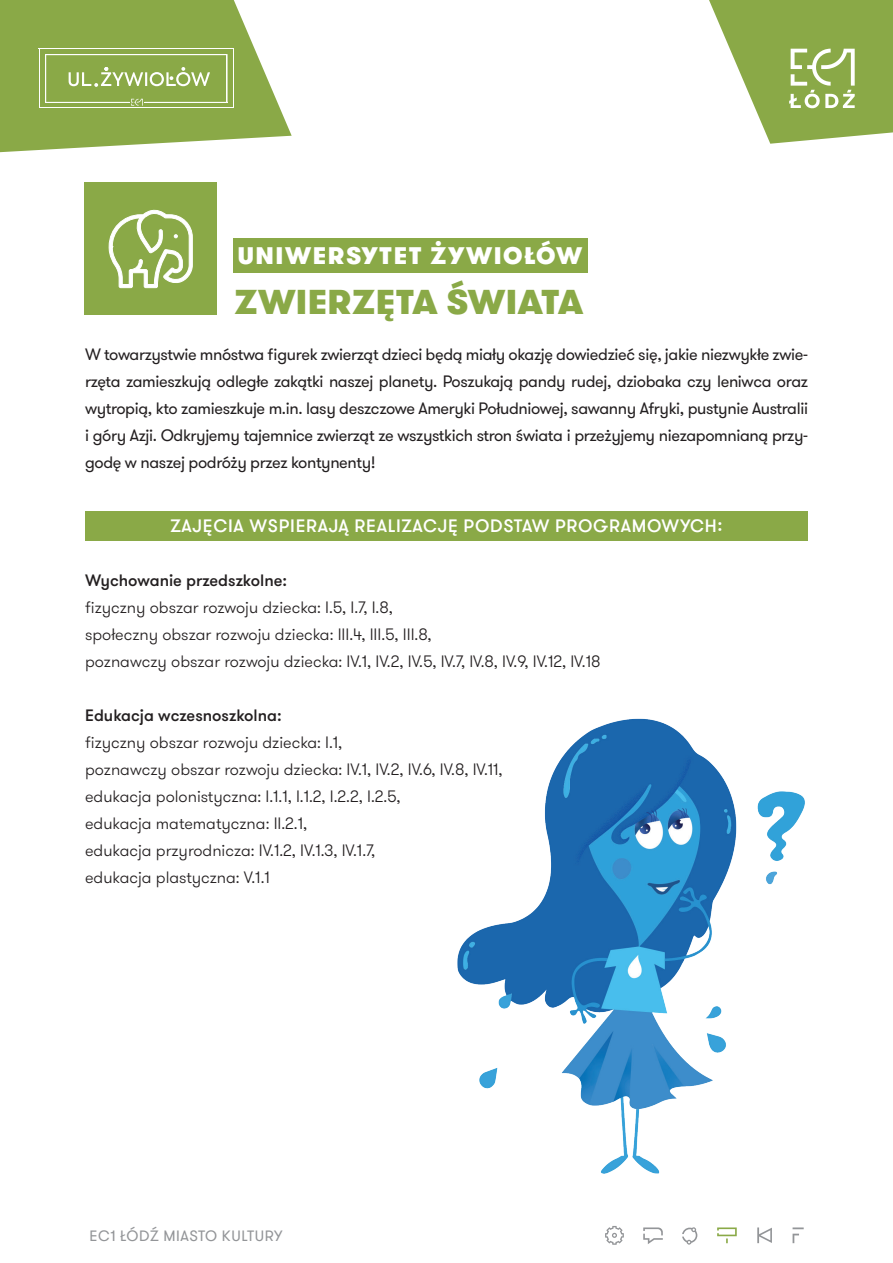
<style>
.page{position:relative;width:893px;height:1263px;background:#fff}
.page>*{position:absolute;margin:0;border:0;box-sizing:border-box;transform-origin:0 0}
.t1{font:900 34.5px "GT Walsheim Pro";letter-spacing:.01em;color:#8aa947}
.t2{font:900 24px "GT Walsheim Pro";letter-spacing:.065em;color:#fff}
.t3{font:500 18px "GT Walsheim Pro";letter-spacing:.04em;color:#fff}
.t4{font:300 16.5px/27px "GT Walsheim Pro";color:#231f20}
.t5{font:16.5px/27px "GT Walsheim Pro";letter-spacing:-.02em;color:#231f20;text-align:justify}
.t6{font:500 16.5px "GT Walsheim Pro";color:#231f20}
.t7{font:15px "GT Walsheim Pro";letter-spacing:.04em;color:#939598}
</style>
<div class="page">
<svg style="left:643px;top:1227px;width:20px;height:17px"></svg>
<svg style="left:757px;top:1227px;width:15px;height:16px"></svg>
<svg style="left:717px;top:1227px;width:20px;height:16px"></svg>
<svg style="left:793px;top:1227px;width:11px;height:16px"></svg>
<svg style="left:682px;top:1227px;width:15px;height:17px"></svg>
<svg style="left:605px;top:1226px;width:19px;height:19px"></svg>
<svg style="left:709px;top:0;width:184px;height:144px"></svg>
<svg style="left:0;top:0;width:292px;height:153px"></svg>
<hr style="left:45px;top:54px;width:182px;height:1px;background:#fff">
<hr style="left:39px;top:49px;width:1px;height:59px;background:#fff">
<hr style="left:233px;top:49px;width:1px;height:59px;background:#fff">
<hr style="left:227px;top:54px;width:1px;height:49px;background:#fff">
<hr style="left:45px;top:54px;width:1px;height:49px;background:#fff">
<hr style="left:39px;top:108px;width:195px;height:1px;background:#fff">
<hr style="left:39px;top:49px;width:195px;height:1px;background:#fff">
<hr style="left:45px;top:102px;width:85px;height:1px;background:#fff">
<hr style="left:144px;top:102px;width:83px;height:1px;background:#fff">
<div style="left:234px;top:238px;width:354px;height:34px;background:#8aa947"></div>
<div style="left:85px;top:183px;width:132px;height:132px;background:#8aa947"></div>
<svg style="left:108px;top:209px;width:85px;height:79px"></svg>
<div style="left:85px;top:511px;width:723px;height:30px;background:#8aa947"></div>
<img style="left:457px;top:719px;width:348px;height:454px">
<h2 class="t2" style="left:238px;top:239px;width:346px">UNIWERSYTET ŻYWIOŁÓW</h2>
<h1 class="t1" style="left:234px;top:279px;width:351px">ZWIERZĘTA ŚWIATA</h1>
<p class="t5" style="left:85px;top:341px;width:724px">W towarzystwie mnóstwa figurek zwierząt dzieci będą miały okazję dowiedzieć się, jakie niezwykłe zwie&shy;rzęta zamieszkują odległe zakątki naszej planety. Poszukają pandy rudej, dziobaka czy leniwca oraz wytropią, kto zamieszkuje m.in. lasy deszczowe Ameryki Południowej, sawanny Afryki, pustynie Australii i góry Azji. Odkryjemy tajemnice zwierząt ze wszystkich stron świata i przeżyjemy niezapomnianą przy&shy;godę w naszej podróży przez kontynenty!</p>
<p class="t3" style="left:171px;top:514px;width:553px">ZAJĘCIA WSPIERAJĄ REALIZACJĘ PODSTAW PROGRAMOWYCH:</p>
<p class="t6" style="left:85px;top:570px;width:204px">Wychowanie przedszkolne:</p>
<p class="t4" style="left:85px;top:594px;width:517px">fizyczny obszar rozwoju dziecka: I.5, I.7, I.8,<br>społeczny obszar rozwoju dziecka: III.4, III.5, III.8,<br>poznawczy obszar rozwoju dziecka: IV.1, IV.2, IV.5, IV.7, IV.8, IV.9, IV.12, IV.18</p>
<p class="t6" style="left:85px;top:705px;width:198px">Edukacja wczesnoszkolna:</p>
<p class="t4" style="left:85px;top:729px;width:419px">fizyczny obszar rozwoju dziecka: I.1,<br>poznawczy obszar rozwoju dziecka: IV.1, IV.2, IV.6, IV.8, IV.11, edukacja polonistyczna: I.1.1, I.1.2, I.2.2, I.2.5,<br>edukacja matematyczna: II.2.1,<br>edukacja przyrodnicza: IV.1.2, IV.1.3, IV.1.7,<br>edukacja plastyczna: V.1.1</p>
<p class="t7" style="left:89px;top:1226px;width:195px">EC1 ŁÓDŹ MIASTO KULTURY</p>
</div>
